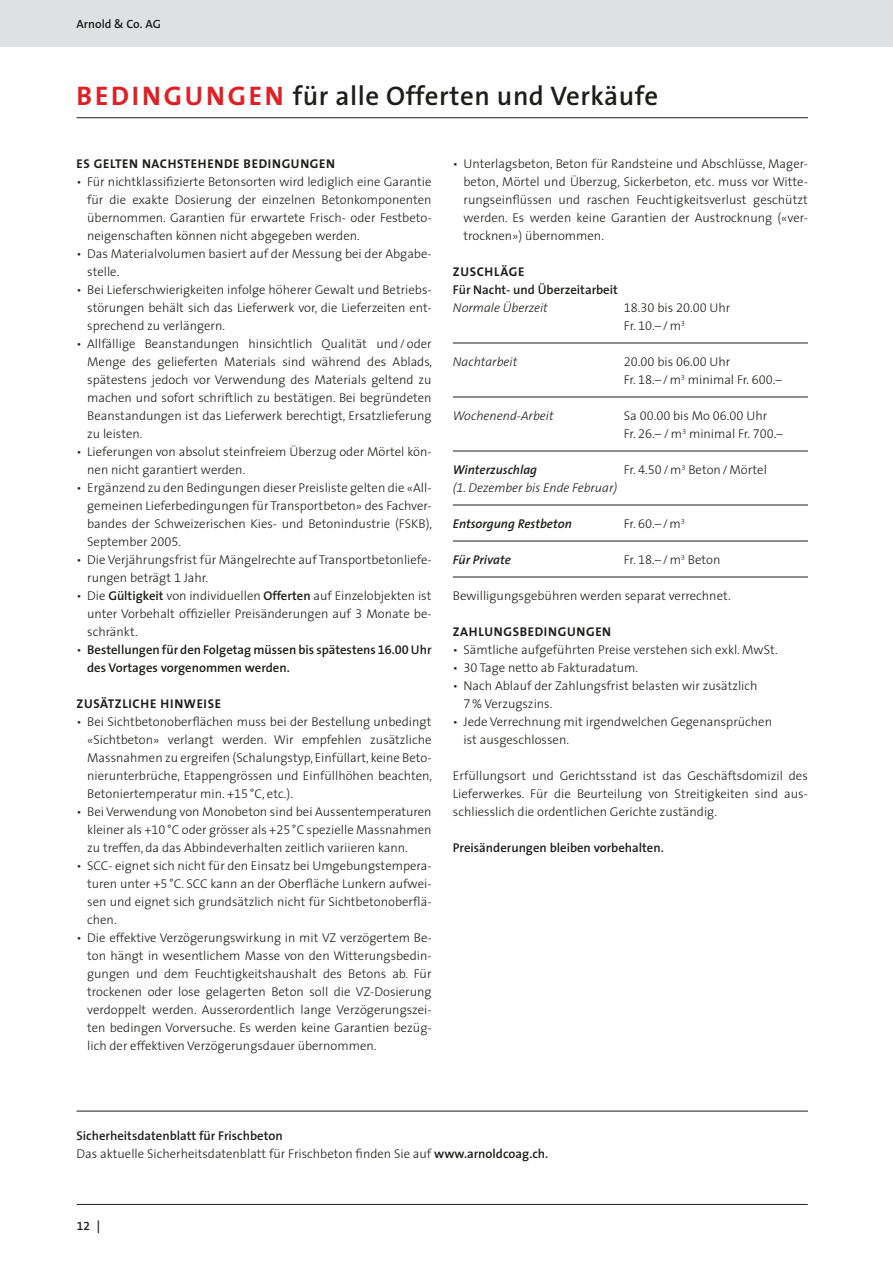
<style>
.page{position:relative;width:893px;height:1263px;background:#fff}
.page>*{position:absolute;margin:0;border:0;box-sizing:border-box;transform-origin:0 0}
.t1{font:600 27px "The Sans";letter-spacing:.02em;color:#1d1d1b}
.t2{font:300 12.75px/18px "The Sans";color:#1d1d1b;text-align:justify}
.t3{font:600 12.75px/18px "The Sans";color:#1d1d1b}
.t4{font:700 12.75px "The Sans";letter-spacing:.05em;color:#1d1d1b}
.t5{font:italic 300 12.75px "The Sans";color:#1d1d1b}
.t6{font:italic 600 12.75px "The Sans";color:#1d1d1b}
.t7{font:12.75px "The Sans Light Expert";color:#1d1d1b}
.t8{font:600 12px "The Sans";color:#1d1d1b}
.t9{font:12px "The Sans Semi Bold Expert";color:#1d1d1b}
.s1{font-weight:700;color:#de2027}
.s2{font-family:"The Sans Light Expert";font-weight:400}
.s3{font-weight:600}
.s4{font-weight:300}
.s5{font-family:"The Sans Semi Bold Expert";font-weight:400}
.s6{font-family:"The Sans";font-weight:300}
</style>
<div class="page">
<hr style="left:77px;top:1204px;width:731px;height:1px;background:#1d1d1b">
<div style="left:0;top:0;width:893px;height:47px;background:#dfe0e1"></div>
<hr style="left:77px;top:117px;width:731px;height:1px;background:#1d1d1b">
<hr style="left:453px;top:343px;width:355px;height:1px;background:#1d1d1b">
<hr style="left:453px;top:397px;width:355px;height:1px;background:#1d1d1b">
<hr style="left:453px;top:451px;width:355px;height:1px;background:#1d1d1b">
<hr style="left:453px;top:505px;width:355px;height:1px;background:#1d1d1b">
<hr style="left:453px;top:541px;width:355px;height:1px;background:#1d1d1b">
<hr style="left:453px;top:577px;width:355px;height:1px;background:#1d1d1b">
<hr style="left:77px;top:1111px;width:731px;height:1px;background:#1d1d1b">
<p class="t8" style="left:77px;top:13px;width:86px">Arnold &amp; Co. AG</p>
<h1 class="t1" style="left:77px;top:73px;width:583px"><span class="s1">BEDINGUNGEN</span> für alle Offerten und Verkäufe</h1>
<p class="t4" style="left:77px;top:153px;width:260px">ES GELTEN NACHSTEHENDE BEDINGUNGEN</p>
<p class="t2" style="left:87px;top:172px;width:346px;text-indent:-11px">• Für nichtklassifizierte Betonsorten wird lediglich eine Garantie für die exakte Dosierung der einzelnen Betonkomponenten übernommen. Garantien für erwartete Frisch- oder Festbeto&shy;neigenschaften können nicht abgegeben werden.</p>
<p class="t2" style="left:87px;top:244px;width:346px;text-indent:-11px">• Das Materialvolumen basiert auf der Messung bei der Abgabe&shy;stelle.</p>
<p class="t2" style="left:87px;top:280px;width:346px;text-indent:-11px">• Bei Lieferschwierigkeiten infolge höherer Gewalt und Betriebs&shy;störungen behält sich das Lieferwerk vor, die Lieferzeiten ent&shy;sprechend zu verlängern.</p>
<p class="t2" style="left:87px;top:334px;width:347px;text-indent:-11px">• Allfällige Beanstandungen hinsichtlich Qualität und/oder Menge des gelieferten Materials sind während des Ablads, spätestens jedoch vor Verwendung des Materials geltend zu machen und sofort schriftlich zu bestätigen. Bei begründeten Beanstandungen ist das Lieferwerk berechtigt, Ersatzlieferung zu leisten.</p>
<p class="t2" style="left:87px;top:442px;width:346px;text-indent:-11px">• Lieferungen von absolut steinfreiem Überzug oder Mörtel kön&shy;nen nicht garantiert werden.</p>
<p class="t2" style="left:87px;top:478px;width:346px;text-indent:-11px">• Ergänzend zu den Bedingungen dieser Preisliste gelten die «All&shy;gemeinen Lieferbedingungen für Transportbeton» des Fachver&shy;bandes der Schweizerischen Kies- und Betonindustrie (FSKB), September <span class="s2">2005</span>.</p>
<p class="t2" style="left:87px;top:550px;width:346px;text-indent:-11px">• Die Verjährungsfrist für Mängelrechte auf Transportbetonliefe&shy;rungen beträgt <span class="s2">1</span> Jahr.</p>
<p class="t2" style="left:87px;top:586px;width:346px;text-indent:-11px">• Die <span class="s3">Gültigkeit</span> von individuellen <span class="s3">Offerten</span> auf Einzelobjekten ist unter Vorbehalt offizieller Preisänderungen auf <span class="s2">3</span> Monate be&shy;schränkt.</p>
<p class="t3" style="left:87px;top:640px;width:346px;text-indent:-11px"><span class="s4">•</span> Bestellungen für den Folgetag müssen bis spätestens <span class="s5">16.00</span> Uhr des Vortages vorgenommen werden.</p>
<p class="t4" style="left:77px;top:693px;width:146px">ZUSÄTZLICHE HINWEISE</p>
<p class="t2" style="left:87px;top:712px;width:347px;text-indent:-11px">• Bei Sichtbetonoberflächen muss bei der Bestellung unbedingt «Sichtbeton» verlangt werden. Wir empfehlen zusätzliche Massnahmen zu ergreifen (Schalungstyp, Einfüllart, keine Beto&shy;nierunterbrüche, Etappengrössen und Einfüllhöhen beachten, Betoniertemperatur min. +<span class="s2">15</span>°C, etc.).</p>
<p class="t2" style="left:87px;top:802px;width:346px;text-indent:-11px">• Bei Verwendung von Monobeton sind bei Aussentemperaturen kleiner als +<span class="s2">10</span>°C oder grösser als +<span class="s2">25</span>°C spezielle Massnahmen zu treffen, da das Abbindeverhalten zeitlich variieren kann.</p>
<p class="t2" style="left:87px;top:856px;width:346px;text-indent:-11px">• SCC- eignet sich nicht für den Einsatz bei Umgebungstempera&shy;turen unter +<span class="s2">5</span>°C. SCC kann an der Oberfläche Lunkern aufwei&shy;sen und eignet sich grundsätzlich nicht für Sichtbetonoberflä&shy;chen.</p>
<p class="t2" style="left:87px;top:928px;width:346px;text-indent:-11px">• Die effektive Verzögerungswirkung in mit VZ verzögertem Be&shy;ton hängt in wesentlichem Masse von den Witterungsbedin&shy;gungen und dem Feuchtigkeitshaushalt des Betons ab. Für trockenen oder lose gelagerten Beton soll die VZ-Dosierung verdoppelt werden. Ausserordentlich lange Verzögerungszei&shy;ten bedingen Vorversuche. Es werden keine Garantien bezüg&shy;lich der effektiven Verzögerungsdauer übernommen.</p>
<p class="t2" style="left:463px;top:154px;width:346px;text-indent:-11px">• Unterlagsbeton, Beton für Randsteine und Abschlüsse, Mager&shy;beton, Mörtel und Überzug, Sickerbeton, etc. muss vor Witte&shy;rungseinflüssen und raschen Feuchtigkeitsverlust geschützt werden. Es werden keine Garantien der Austrocknung («ver&shy;trocknen») übernommen.</p>
<p class="t4" style="left:453px;top:261px;width:73px">ZUSCHLÄGE</p>
<p class="t3" style="left:453px;top:280px;width:167px">Für Nacht- und Überzeitarbeit</p>
<p class="t5" style="left:453px;top:297px;width:96px">Normale Überzeit</p>
<p class="t7" style="left:624px;top:297px;width:108px">18.30 <span class="s6">bis</span> 20.00 <span class="s6">Uhr</span></p>
<p class="t2" style="left:624px;top:316px;width:63px">Fr. <span class="s2">10.</span>– /m<sup>3</sup></p>
<p class="t5" style="left:453px;top:351px;width:66px">Nachtarbeit</p>
<p class="t7" style="left:624px;top:351px;width:108px">20.00 <span class="s6">bis</span> 06.00 <span class="s6">Uhr</span></p>
<p class="t2" style="left:624px;top:370px;width:159px">Fr. <span class="s2">18</span>.– /m<sup>3</sup> minimal Fr. <span class="s2">600</span>.–</p>
<p class="t5" style="left:453px;top:405px;width:102px">Wochenend-Arbeit</p>
<p class="t2" style="left:624px;top:406px;width:161px">Sa <span class="s2">00.00</span> bis Mo <span class="s2">06.00</span> Uhr<br>Fr. <span class="s2">26</span>.– /m<sup>3</sup> minimal Fr. <span class="s2">700</span>.–</p>
<p class="t6" style="left:453px;top:459px;width:86px">Winterzuschlag</p>
<p class="t2" style="left:624px;top:460px;width:145px">Fr. <span class="s2">4.50</span>/m<sup>3</sup> Beton/Mörtel</p>
<p class="t5" style="left:453px;top:477px;width:166px">(<span class="s2">1</span>. Dezember bis Ende Februar)</p>
<p class="t6" style="left:453px;top:513px;width:120px">Entsorgung Restbeton</p>
<p class="t2" style="left:624px;top:514px;width:63px">Fr. <span class="s2">60</span>.–/m<sup>3</sup></p>
<p class="t6" style="left:453px;top:549px;width:59px">Für Private</p>
<p class="t2" style="left:624px;top:550px;width:98px">Fr. <span class="s2">18</span>.– /m<sup>3</sup> Beton</p>
<p class="t2" style="left:453px;top:586px;width:279px">Bewilligungsgebühren werden separat verrechnet.</p>
<p class="t4" style="left:453px;top:621px;width:160px">ZAHLUNGSBEDINGUNGEN</p>
<p class="t2" style="left:453px;top:640px;width:326px">• Sämtliche aufgeführten Preise verstehen sich exkl. MwSt.</p>
<p class="t2" style="left:453px;top:658px;width:187px">• <span class="s2">30</span> Tage netto ab Fakturadatum.</p>
<p class="t2" style="left:463px;top:676px;width:296px;text-indent:-11px">• Nach Ablauf der Zahlungsfrist belasten wir zusätzlich<br><span class="s2">7</span> % Verzugszins.</p>
<p class="t2" style="left:463px;top:712px;width:310px;text-indent:-11px">• Jede Verrechnung mit irgendwelchen Gegenansprüchen ist ausgeschlossen.</p>
<p class="t2" style="left:453px;top:766px;width:357px">Erfüllungsort und Gerichtsstand ist das Geschäftsdomizil des Lieferwerkes. Für die Beurteilung von Streitigkeiten sind aus&shy;schliesslich die ordentlichen Gerichte zuständig.</p>
<p class="t3" style="left:453px;top:838px;width:212px">Preisänderungen bleiben vorbehalten.</p>
<p class="t2" style="left:77px;top:1126px;width:473px"><span class="s3">Sicherheitsdatenblatt für Frischbeton<br></span>Das aktuelle Sicherheitsdatenblatt für Frischbeton finden Sie auf <span class="s3">www.arnoldcoag.ch.</span></p>
<p class="t9" style="left:77px;top:1216px;width:29px">12 ]</p>
</div>
